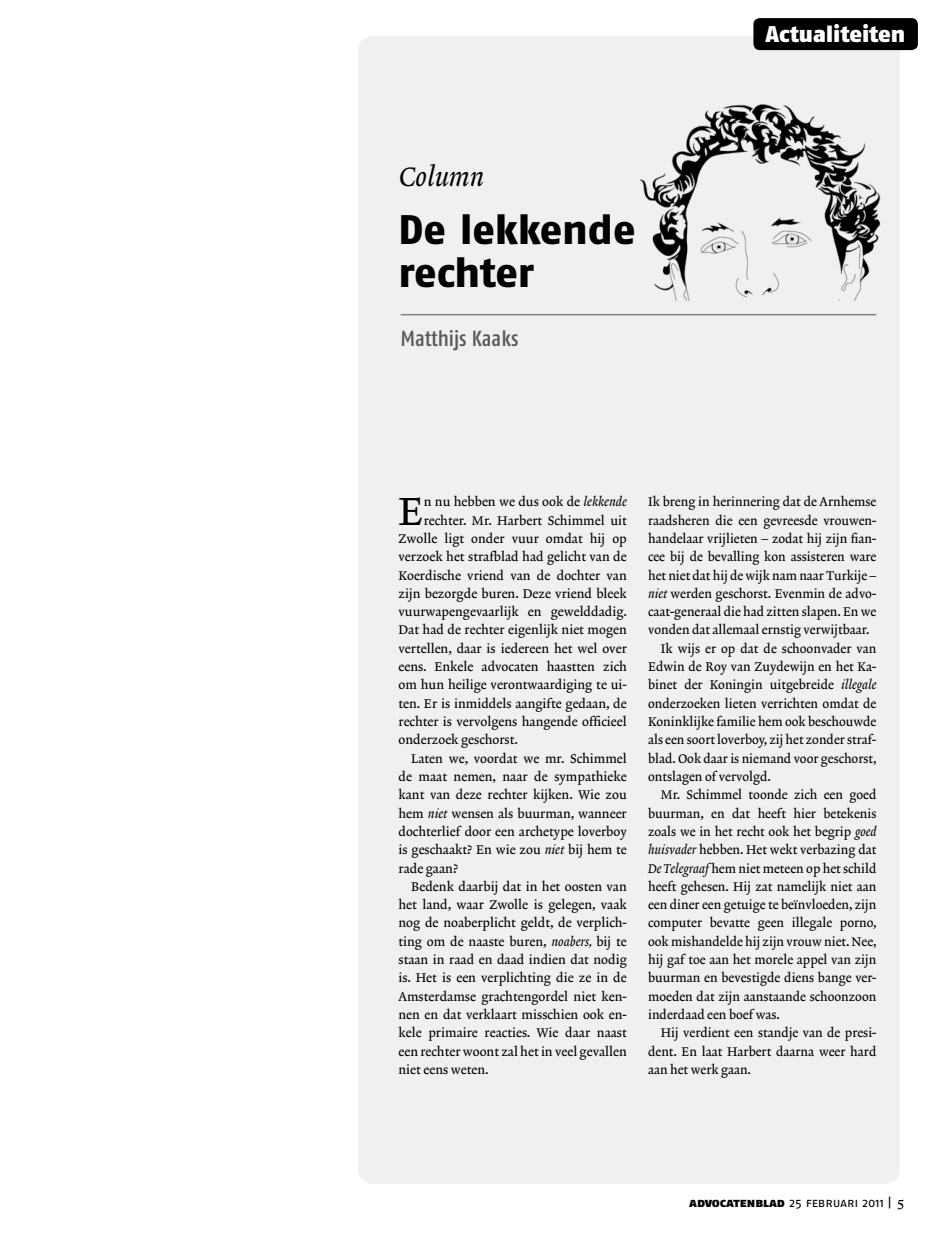
<style>
.page{position:relative;width:936px;height:1234px;background:#fff}
.page>*{position:absolute;margin:0;border:0;box-sizing:border-box;transform-origin:0 0}
.t1{font:41.25px/43.2px "Fago No Exb Lf";letter-spacing:-.005em;color:#000}
.t2{font:39.75px "Lexicon No 2 Roman A Txt";color:#000}
.t3{font:27px "Lexicon No 2 Italic A Txt";color:#000}
.t4{font:22.8px "Fago No Black Lf";color:#fff}
.t5{font:21.75px "Fago Co Med Lf";color:#58595b}
.t6{font:12.75px "Lexicon No 2 Roman A Txt";color:#000}
.t7{font:12.75px "Fago No Regular Caps";letter-spacing:-.01em;color:#000}
.s1{font-family:"Lexicon No 2 Italic A Txt"}
.s2{font-family:"Fago No Black Caps"}
.s3{font-family:"Lexicon No 2 Roman A Txt";font-size:14.25px}
</style>
<div class="page">
<div style="left:358px;top:36px;width:541px;height:1147px;background:#eff0f0;border-radius:15px"></div>
<hr style="left:400px;top:314px;width:476px;height:1px;background:#808285">
<img style="left:640px;top:104px;width:241px;height:196px">
<div style="left:753px;top:18px;width:164px;height:32px;background:#000;border-radius:6px"></div>
<h3 class="t3" style="left:399px;top:161px;width:86px">Column</h3>
<h1 class="t1" style="left:398px;top:207px;width:238px">De lekkende rechter</h1>
<h3 class="t5" style="left:400px;top:326px;width:119px">Matthijs Kaaks</h3>
<h3 class="t4" style="left:765px;top:20px;width:141px">Actualiteiten</h3>
<h2 class="t2" style="left:398px;top:487px;width:27px">E</h2>
<p class="t6" style="left:424px;top:494px;width:204px">n nu hebben we dus ook de <span class="s1">lekkende</span></p>
<p class="t6" style="left:424px;top:512px;width:204px">rechter. Mr. Harbert Schimmel uit</p>
<p class="t6" style="left:398px;top:531px;width:230px">Zwolle ligt onder vuur omdat hij op</p>
<p class="t6" style="left:398px;top:549px;width:230px">verzoek het strafblad had gelicht van de</p>
<p class="t6" style="left:398px;top:567px;width:230px">Koerdische vriend van de dochter van</p>
<p class="t6" style="left:398px;top:586px;width:230px">zijn bezorgde buren. Deze vriend bleek</p>
<p class="t6" style="left:398px;top:604px;width:230px">vuurwapengevaarlijk en gewelddadig.</p>
<p class="t6" style="left:398px;top:622px;width:230px">Dat had de rechter eigenlijk niet mogen</p>
<p class="t6" style="left:398px;top:641px;width:230px">vertellen, daar is iedereen het wel over</p>
<p class="t6" style="left:398px;top:659px;width:230px">eens. Enkele advocaten haastten zich</p>
<p class="t6" style="left:398px;top:677px;width:230px">om hun heilige verontwaardiging te ui-</p>
<p class="t6" style="left:398px;top:695px;width:230px">ten. Er is inmiddels aangifte gedaan, de</p>
<p class="t6" style="left:398px;top:714px;width:230px">rechter is vervolgens hangende officieel</p>
<p class="t6" style="left:398px;top:732px;width:121px">onderzoek geschorst.</p>
<p class="t6" style="left:411px;top:750px;width:217px">Laten we, voordat we mr. Schimmel</p>
<p class="t6" style="left:398px;top:769px;width:230px">de maat nemen, naar de sympathieke</p>
<p class="t6" style="left:398px;top:787px;width:230px">kant van deze rechter kijken. Wie zou</p>
<p class="t6" style="left:398px;top:805px;width:230px">hem <span class="s1">niet</span> wensen als buurman, wanneer</p>
<p class="t6" style="left:398px;top:823px;width:230px">dochterlief door een archetype loverboy</p>
<p class="t6" style="left:398px;top:842px;width:230px">is geschaakt? En wie zou <span class="s1">niet</span> bij hem te</p>
<p class="t6" style="left:398px;top:860px;width:61px">rade gaan?</p>
<p class="t6" style="left:411px;top:878px;width:217px">Bedenk daarbij dat in het oosten van</p>
<p class="t6" style="left:398px;top:897px;width:230px">het land, waar Zwolle is gelegen, vaak</p>
<p class="t6" style="left:398px;top:915px;width:230px">nog de noaberplicht geldt, de verplich-</p>
<p class="t6" style="left:398px;top:933px;width:230px">ting om de naaste buren, <span class="s1">noabers,</span> bij te</p>
<p class="t6" style="left:398px;top:952px;width:230px">staan in raad en daad indien dat nodig</p>
<p class="t6" style="left:398px;top:970px;width:230px">is. Het is een verplichting die ze in de</p>
<p class="t6" style="left:398px;top:988px;width:230px">Amsterdamse grachtengordel niet ken-</p>
<p class="t6" style="left:398px;top:1006px;width:230px">nen en dat verklaart misschien ook en-</p>
<p class="t6" style="left:398px;top:1025px;width:230px">kele primaire reacties. Wie daar naast</p>
<p class="t6" style="left:398px;top:1043px;width:230px">een rechter woont zal het in veel gevallen</p>
<p class="t6" style="left:398px;top:1061px;width:92px">niet eens weten.</p>
<p class="t6" style="left:648px;top:494px;width:230px">Ik breng in herinnering dat de Arnhemse</p>
<p class="t6" style="left:648px;top:512px;width:230px">raadsheren die een gevreesde vrouwen-</p>
<p class="t6" style="left:648px;top:531px;width:230px">handelaar vrijlieten – zodat hij zijn fian-</p>
<p class="t6" style="left:648px;top:549px;width:230px">cee bij de bevalling kon assisteren ware</p>
<p class="t6" style="left:648px;top:567px;width:230px">het niet dat hij de wijk nam naar Turkije –</p>
<p class="t6" style="left:648px;top:586px;width:230px"><span class="s1">niet</span> werden geschorst. Evenmin de advo-</p>
<p class="t6" style="left:648px;top:604px;width:230px">caat-generaal die had zitten slapen. En we</p>
<p class="t6" style="left:648px;top:622px;width:223px">vonden dat allemaal ernstig verwijtbaar.</p>
<p class="t6" style="left:660px;top:641px;width:217px">Ik wijs er op dat de schoonvader van</p>
<p class="t6" style="left:648px;top:659px;width:230px">Edwin de Roy van Zuydewijn en het Ka-</p>
<p class="t6" style="left:648px;top:677px;width:230px">binet der Koningin uitgebreide <span class="s1">illegale</span></p>
<p class="t6" style="left:648px;top:695px;width:230px">onderzoeken lieten verrichten omdat de</p>
<p class="t6" style="left:648px;top:714px;width:230px">Koninklijke familie hem ook beschouwde</p>
<p class="t6" style="left:648px;top:732px;width:230px">als een soort loverboy, zij het zonder straf-</p>
<p class="t6" style="left:648px;top:750px;width:230px">blad. Ook daar is niemand voor geschorst,</p>
<p class="t6" style="left:648px;top:769px;width:124px">ontslagen of vervolgd.</p>
<p class="t6" style="left:660px;top:787px;width:217px">Mr. Schimmel toonde zich een goed</p>
<p class="t6" style="left:648px;top:805px;width:230px">buurman, en dat heeft hier betekenis</p>
<p class="t6" style="left:648px;top:823px;width:230px">zoals we in het recht ook het begrip <span class="s1">goed</span></p>
<p class="t6" style="left:648px;top:842px;width:230px"><span class="s1">huisvader</span> hebben. Het wekt verbazing dat</p>
<p class="t6" style="left:648px;top:860px;width:230px"><span class="s1">De Telegraaf</span> hem niet meteen op het schild</p>
<p class="t6" style="left:648px;top:878px;width:230px">heeft gehesen. Hij zat namelijk niet aan</p>
<p class="t6" style="left:648px;top:897px;width:230px">een diner een getuige te beïnvloeden, zijn</p>
<p class="t6" style="left:648px;top:915px;width:230px">computer bevatte geen illegale porno,</p>
<p class="t6" style="left:648px;top:933px;width:230px">ook mishandelde hij zijn vrouw niet. Nee,</p>
<p class="t6" style="left:648px;top:952px;width:230px">hij gaf toe aan het morele appel van zijn</p>
<p class="t6" style="left:648px;top:970px;width:230px">buurman en bevestigde diens bange ver-</p>
<p class="t6" style="left:648px;top:988px;width:230px">moeden dat zijn aanstaande schoonzoon</p>
<p class="t6" style="left:648px;top:1006px;width:133px">inderdaad een boef was.</p>
<p class="t6" style="left:660px;top:1025px;width:217px">Hij verdient een standje van de presi-</p>
<p class="t6" style="left:648px;top:1043px;width:230px">dent. En laat Harbert daarna weer hard</p>
<p class="t6" style="left:648px;top:1061px;width:104px">aan het werk gaan.</p>
<p class="t7" style="left:689px;top:1194px;width:217px"><span class="s2">advocatenblad</span> 25 februari 2011 | <span class="s3">5</span></p>
</div>
